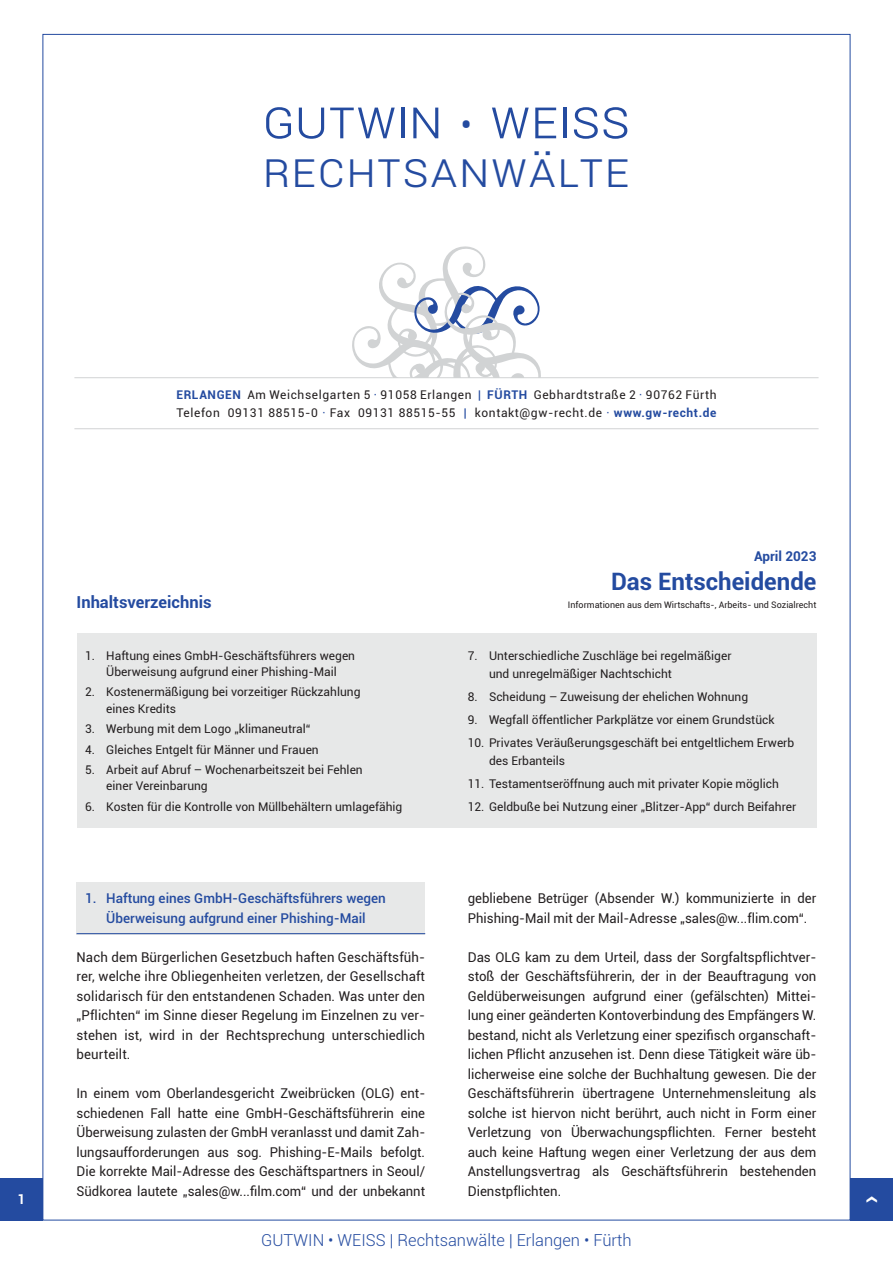
<style>
.page{position:relative;width:893px;height:1263px;background:#fff}
.page>*{position:absolute;margin:0;border:0;box-sizing:border-box;transform-origin:0 0}
.t1{font:300 54px "Roboto";color:#244ba0}
.t2{font:300 48.6px "Roboto";letter-spacing:.02em;color:#244ba0}
.t3{font:700 27px "Roboto";color:#fff}
.t4{font:700 24px "Roboto";color:#244ba0}
.t5{font:300 16.5px "Roboto";color:#244ba0}
.t6{font:700 16.5px "Roboto";color:#244ba0}
.t7{font:13.5px/19.5px "Roboto";color:#231f20;text-align:justify}
.t8{font:500 13.5px/19.5px "Roboto";color:#244ba0;text-align:center}
.t9{font:700 13.5px "Roboto";color:#244ba0}
.t10{font:700 13.5px "Roboto";color:#fff}
.t11{font:12px/16.2px "Roboto";color:#231f20}
.t12{font:12px/18px "Roboto";letter-spacing:.05em;color:#231f20}
.t13{font:9px "Roboto";color:#231f20}
.s1{font-size:37.8px}
.s2{font-weight:700;color:#244ba0}
.s3{color:#244ba0}
</style>
<div class="page">
<div style="left:0;top:1178px;width:43px;height:42px;background:#244ba0"></div>
<div style="left:850px;top:1178px;width:43px;height:42px;background:#244ba0"></div>
<div style="left:77px;top:882px;width:348px;height:52px;background:#e7e8e8"></div>
<hr style="left:77px;top:933px;width:348px;height:1px;background:#244ba0">
<div style="left:77px;top:634px;width:739px;height:194px;background:#e7e8e8"></div>
<svg style="left:352px;top:246px;width:189px;height:131px"></svg>
<hr style="left:74px;top:377px;width:745px;height:1px;background:#d1d3d4">
<hr style="left:74px;top:428px;width:745px;height:1px;background:#d1d3d4">
<h1 class="t1" style="left:263px;top:82px;width:369px">GUTWIN <span class="s1">•</span> WEISS</h1>
<h2 class="t2" style="left:263px;top:136px;width:369px">RECHTSANWÄLTE</h2>
<p class="t12" style="left:176px;top:385px;width:541px"><span class="s2">ERLANGEN</span> Am Weichselgarten 5 <span class="s3">·</span> 91058 Erlangen <span class="s3">|</span> <span class="s2">FÜRTH</span> Gebhardtstraße 2 <span class="s3">·</span> 90762 Fürth<br>Telefon 09131 88515-0 <span class="s3">·</span> Fax 09131 88515-55 <span class="s3">|</span> kontakt@gw-recht.de <span class="s3">·</span> <span class="s2">www.gw-recht.de</span></p>
<p class="t6" style="left:77px;top:591px;width:137px">Inhaltsverzeichnis</p>
<p class="t11" style="left:85px;top:647px;width:272px;text-align:center">1. Haftung eines GmbH-Geschäftsführers wegen<br>Überweisung aufgrund einer Phishing-Mail</p>
<p class="t11" style="left:106px;top:684px;width:256px;text-indent:-21px">2. Kostenermäßigung bei vorzeitiger Rückzahlung eines Kredits</p>
<p class="t11" style="left:85px;top:720px;width:227px">3. Werbung mit dem Logo „klimaneutral“</p>
<p class="t11" style="left:85px;top:741px;width:235px">4. Gleiches Entgelt für Männer und Frauen</p>
<p class="t11" style="left:106px;top:761px;width:258px;text-indent:-21px">5. Arbeit auf Abruf – Wochenarbeitszeit bei Fehlen einer Vereinbarung</p>
<p class="t11" style="left:85px;top:798px;width:319px">6. Kosten für die Kontrolle von Müllbehältern umlagefähig</p>
<p class="t9" style="left:754px;top:547px;width:64px">April 2023</p>
<h3 class="t4" style="left:611px;top:565px;width:207px">Das Entscheidende</h3>
<p class="t13" style="left:568px;top:599px;width:250px">Informationen aus dem Wirtschafts-, Arbeits- und Sozialrecht</p>
<p class="t11" style="left:489px;top:646px;width:244px;line-height:18.6px;text-indent:-21px">7. Unterschiedliche Zuschläge bei regelmäßiger und unregelmäßiger Nachtschicht</p>
<p class="t11" style="left:468px;top:688px;width:282px">8. Scheidung – Zuweisung der ehelichen Wohnung</p>
<p class="t11" style="left:468px;top:711px;width:308px">9. Wegfall öffentlicher Parkplätze vor einem Grundstück</p>
<p class="t11" style="left:489px;top:733px;width:307px;line-height:18.6px;text-indent:-21px">10. Privates Veräußerungsgeschäft bei entgeltlichem Erwerb des Erbanteils</p>
<p class="t11" style="left:468px;top:775px;width:313px">11. Testamentseröffnung auch mit privater Kopie möglich</p>
<p class="t11" style="left:468px;top:798px;width:330px">12. Geldbuße bei Nutzung einer „Blitzer-App“ durch Beifahrer</p>
<p class="t7" style="left:468px;top:888px;width:350px">gebliebene Betrüger (Absender W.) kommunizierte in der<br>Phishing-Mail mit der Mail-Adresse „sales@w...flim.com“.</p>
<p class="t7" style="left:468px;top:946px;width:350px">Das OLG kam zu dem Urteil, dass der Sorgfaltspflichtver&shy;stoß der Geschäftsführerin, der in der Beauftragung von Geldüberweisungen aufgrund einer (gefälschten) Mittei&shy;lung einer geänderten Kontoverbindung des Empfängers W. bestand, nicht als Verletzung einer spezifisch organschaft&shy;lichen Pflicht anzusehen ist. Denn diese Tätigkeit wäre üb&shy;licherweise eine solche der Buchhaltung gewesen. Die der Geschäftsführerin übertragene Unternehmensleitung als solche ist hiervon nicht berührt, auch nicht in Form einer Verletzung von Überwachungspflichten. Ferner besteht auch keine Haftung wegen einer Verletzung der aus dem Anstellungsvertrag als Geschäftsführerin bestehenden Dienstpflichten.</p>
<p class="t8" style="left:85px;top:888px;width:302px">1. Haftung eines GmbH-Geschäftsführers wegen<br>Überweisung aufgrund einer Phishing-Mail</p>
<p class="t7" style="left:77px;top:946px;width:350px">Nach dem Bürgerlichen Gesetzbuch haften Geschäftsfüh&shy;rer, welche ihre Obliegenheiten verletzen, der Gesellschaft solidarisch für den entstandenen Schaden. Was unter den „Pflichten“ im Sinne dieser Regelung im Einzelnen zu ver&shy;stehen ist, wird in der Rechtsprechung unterschiedlich beurteilt.</p>
<p class="t7" style="left:77px;top:1083px;width:350px">In einem vom Oberlandesgericht Zweibrücken (OLG) ent&shy;schiedenen Fall hatte eine GmbH-Geschäftsführerin eine Überweisung zulasten der GmbH veranlasst und damit Zah&shy;lungsaufforderungen aus sog. Phishing-E-Mails befolgt.<br>Die korrekte Mail-Adresse des Geschäftspartners in Seoul/ Südkorea lautete „sales@w...film.com“ und der unbekannt</p>
<p class="t10" style="left:17px;top:1190px;width:9px">1</p>
<h3 class="t3" style="left:893px;top:1195px;width:10px;rotate:90deg">‹</h3>
<p class="t5" style="left:261px;top:1228px;width:372px">GUTWIN • WEISS | Rechtsanwälte | Erlangen • Fürth</p>
</div>
